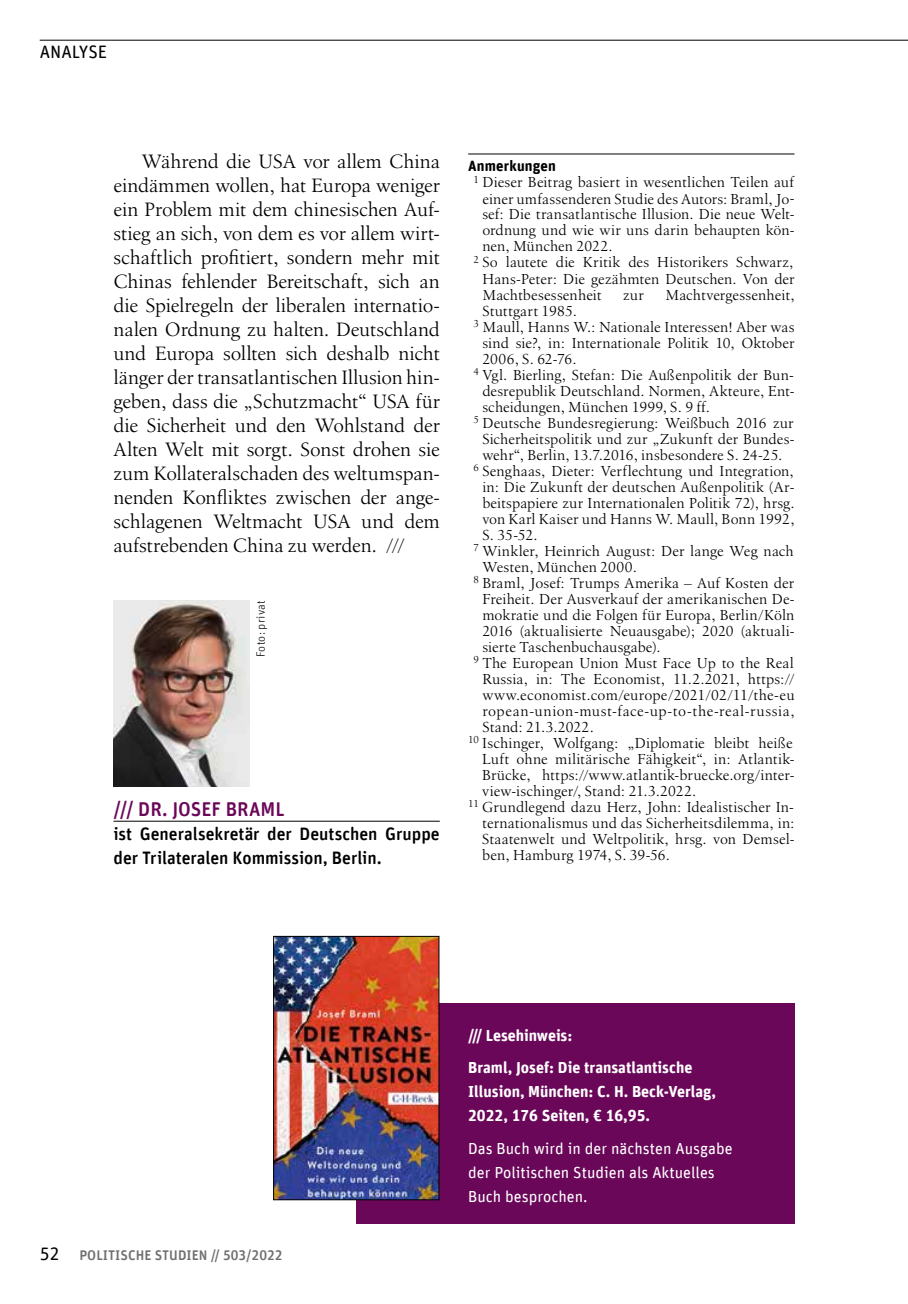
<style>
.page{position:relative;width:908px;height:1304px;background:#fff}
.page>*{position:absolute;margin:0;border:0;box-sizing:border-box;transform-origin:0 0}
.t1{font:20px/24px "Birka LT Pro";letter-spacing:-.01em;color:#000;text-align:justify}
.t2{font:500 20px "Unit Rounded Offc";color:#6b0759}
.t3{font:500 18px/24px "Unit Rounded Offc";letter-spacing:-.005em;color:#000}
.t4{font:18px "Unit Rounded Offc";color:#000}
.t5{font:700 16px/32.6px "Unit Rounded Offc";color:#fff}
.t6{font:16px/24px "Unit Rounded Offc";color:#fff}
.t7{font:15px "Birka LT Pro";letter-spacing:.01em;color:#000}
.t8{font:15px "Birka LT Pro";letter-spacing:.045em;color:#000}
.t9{font:700 15px "Unit Rounded Offc";letter-spacing:.01em;color:#000}
.t10{font:500 14px "Unit Rounded Offc";color:#6f6f6e}
.t11{font:300 12px "Unit Rounded Offc";letter-spacing:.02em;color:#000}
.s1{font-weight:400;font-size:18px;color:#000}
</style>
<div class="page">
<hr style="left:40px;top:40px;width:867px;height:1px;background:#000">
<hr style="left:113px;top:821px;width:326px;height:1px;background:#000">
<img style="left:113px;top:600px;width:136px;height:186px">
<hr style="left:468px;top:153px;width:326px;height:1px;background:#000">
<div style="left:356px;top:1003px;width:438px;height:221px;background:#6b0759"></div>
<img style="left:275px;top:938px;width:162px;height:260px">
<div style="left:273px;top:936px;width:166px;height:264px;border:1px solid #000"></div>
<p class="t4" style="left:40px;top:41px;width:69px">ANALYSE</p>
<p class="t1" style="left:113px;top:149px;width:328px;text-indent:28px">Während die USA vor allem China eindämmen wollen, hat Europa weniger ein Problem mit dem chinesischen Auf&shy;stieg an sich, von dem es vor allem wirt&shy;schaftlich profitiert, sondern mehr mit Chinas fehlender Bereitschaft, sich an die Spielregeln der liberalen internatio&shy;nalen Ordnung zu halten. Deutschland und Europa sollten sich deshalb nicht länger der transatlantischen Illusion hin&shy;geben, dass die „Schutzmacht“ USA für die Sicherheit und den Wohlstand der Alten Welt mit sorgt. Sonst drohen sie zum Kollateralschaden des weltumspan&shy;nenden Konfliktes zwischen der ange&shy;schlagenen Weltmacht USA und dem aufstrebenden China zu werden. ///</p>
<p class="t11" style="left:254px;top:657px;width:59px;rotate:-90deg">Foto: privat</p>
<h1 class="t2" style="left:113px;top:797px;width:173px">/// DR. JOSEF BRAML</h1>
<p class="t3" style="left:113px;top:822px;width:328px">ist Generalsekretär der Deutschen Gruppe der Trilateralen Kommission, Berlin.</p>
<p class="t9" style="left:468px;top:157px;width:89px">Anmerkungen</p>
<p class="t7" style="left:473px;top:174px;width:322px"><sup>1</sup> Dieser Beitrag basiert in wesentlichen Teilen auf</p>
<p class="t7" style="left:482px;top:190px;width:313px">einer umfassenderen Studie des Autors: Braml, Jo-</p>
<p class="t7" style="left:482px;top:206px;width:313px">sef: Die transatlantische Illusion. Die neue Welt-</p>
<p class="t7" style="left:482px;top:222px;width:313px">ordnung und wie wir uns darin behaupten kön-</p>
<p class="t7" style="left:482px;top:238px;width:132px">nen, München 2022.</p>
<p class="t7" style="left:473px;top:254px;width:321px"><sup>2</sup> So lautete die Kritik des Historikers Schwarz,</p>
<p class="t7" style="left:482px;top:270px;width:313px">Hans-Peter: Die gezähmten Deutschen. Von der</p>
<p class="t7" style="left:482px;top:286px;width:121px">Machtbesessenheit</p>
<p class="t7" style="left:623px;top:286px;width:22px">zur</p>
<p class="t7" style="left:665px;top:286px;width:130px">Machtvergessenheit,</p>
<p class="t7" style="left:482px;top:302px;width:96px">Stuttgart 1985.</p>
<p class="t7" style="left:473px;top:318px;width:322px"><sup>3</sup> Maull, Hanns W.: Nationale Interessen! Aber was</p>
<p class="t7" style="left:482px;top:334px;width:313px">sind sie?, in: Internationale Politik 10, Oktober</p>
<p class="t7" style="left:482px;top:350px;width:96px">2006, S. 62-76.</p>
<p class="t7" style="left:473px;top:366px;width:321px"><sup>4</sup> Vgl. Bierling, Stefan: Die Außenpolitik der Bun-</p>
<p class="t7" style="left:482px;top:382px;width:313px">desrepublik Deutschland. Normen, Akteure, Ent-</p>
<p class="t7" style="left:482px;top:398px;width:229px">scheidungen, München 1999, S. 9 ff.</p>
<p class="t7" style="left:473px;top:414px;width:321px"><sup>5</sup> Deutsche Bundesregierung: Weißbuch 2016 zur</p>
<p class="t7" style="left:482px;top:430px;width:313px">Sicherheitspolitik und zur „Zukunft der Bundes-</p>
<p class="t7" style="left:482px;top:446px;width:301px">wehr“, Berlin, 13.7.2016, insbesondere S. 24-25.</p>
<p class="t7" style="left:473px;top:462px;width:321px"><sup>6</sup> Senghaas, Dieter: Verflechtung und Integration,</p>
<p class="t7" style="left:482px;top:478px;width:313px">in: Die Zukunft der deutschen Außenpolitik (Ar-</p>
<p class="t7" style="left:482px;top:494px;width:313px">beitspapiere zur Internationalen Politik 72), hrsg.</p>
<p class="t7" style="left:482px;top:510px;width:313px">von Karl Kaiser und Hanns W. Maull, Bonn 1992,</p>
<p class="t7" style="left:482px;top:526px;width:57px">S. 35-52.</p>
<p class="t7" style="left:473px;top:542px;width:321px"><sup>7</sup> Winkler, Heinrich August: Der lange Weg nach</p>
<p class="t7" style="left:482px;top:558px;width:156px">Westen, München 2000.</p>
<p class="t7" style="left:473px;top:574px;width:322px"><sup>8</sup> Braml, Josef: Trumps Amerika – Auf Kosten der</p>
<p class="t7" style="left:482px;top:590px;width:313px">Freiheit. Der Ausverkauf der amerikanischen De-</p>
<p class="t7" style="left:482px;top:606px;width:313px">mokratie und die Folgen für Europa, Berlin/Köln</p>
<p class="t7" style="left:482px;top:622px;width:313px">2016 (aktualisierte Neuausgabe); 2020 (aktuali-</p>
<p class="t7" style="left:482px;top:638px;width:180px">sierte Taschenbuchausgabe).</p>
<p class="t7" style="left:473px;top:654px;width:321px"><sup>9</sup> The European Union Must Face Up to the Real</p>
<p class="t7" style="left:482px;top:670px;width:313px">Russia, in: The Economist, 11.2.2021, https://</p>
<p class="t7" style="left:482px;top:686px;width:313px">www.economist.com/europe/2021/02/11/the-eu</p>
<p class="t8" style="left:482px;top:702px;width:313px">ropean-union-must-face-up-to-the-real-russia,</p>
<p class="t7" style="left:482px;top:718px;width:113px">Stand: 21.3.2022.</p>
<p class="t7" style="left:468px;top:734px;width:326px"><sup>10</sup> Ischinger, Wolfgang: „Diplomatie bleibt heiße</p>
<p class="t7" style="left:482px;top:750px;width:313px">Luft ohne militärische Fähigkeit“, in: Atlantik-</p>
<p class="t7" style="left:482px;top:766px;width:313px">Brücke, https://www.atlantik-bruecke.org/inter-</p>
<p class="t7" style="left:482px;top:782px;width:215px">view-ischinger/, Stand: 21.3.2022.</p>
<p class="t7" style="left:468px;top:798px;width:327px"><sup>11</sup> Grundlegend dazu Herz, John: Idealistischer In-</p>
<p class="t7" style="left:482px;top:814px;width:313px">ternationalismus und das Sicherheitsdilemma, in:</p>
<p class="t7" style="left:482px;top:830px;width:313px">Staatenwelt und Weltpolitik, hrsg. von Demsel-</p>
<p class="t7" style="left:482px;top:846px;width:189px">ben, Hamburg 1974, S. 39-56.</p>
<p class="t10" style="left:40px;top:1246px;width:244px"><span class="s1">52</span> POLITISCHE STUDIEN // 503/2022</p>
<p class="t5" style="left:468px;top:1019px;width:226px">/// Lesehinweis:<br>Braml, Josef: Die transatlantische</p>
<p class="t5" style="left:468px;top:1080px;width:249px;line-height:24px">Illusion, München: C. H. Beck-Verlag,<br>2022, 176 Seiten, € 16,95.</p>
<p class="t6" style="left:468px;top:1136px;width:266px">Das Buch wird in der nächsten Ausgabe der Politischen Studien als Aktuelles<br>Buch besprochen.</p>
</div>
